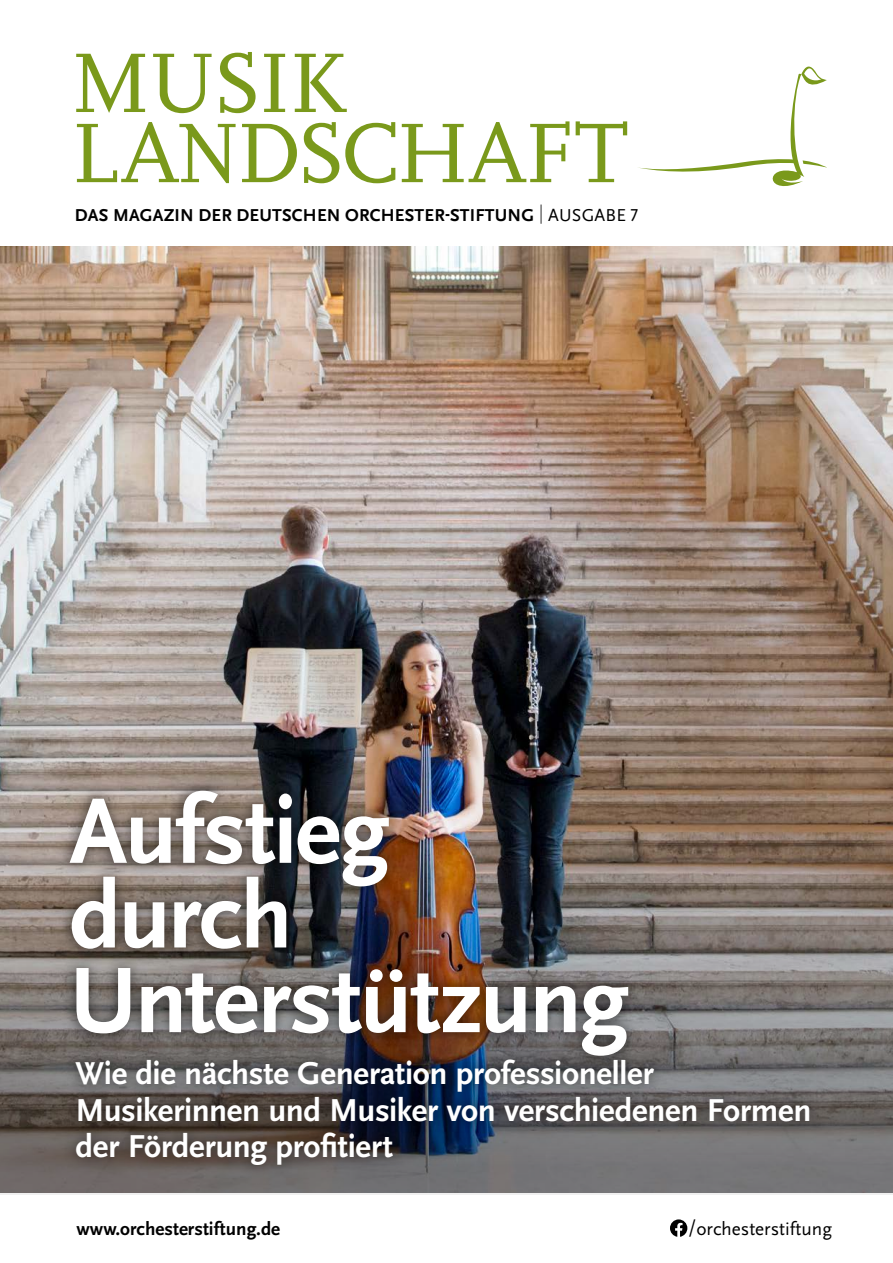
<style>
.page{position:relative;width:893px;height:1263px;background:#fff}
.page>*{position:absolute;margin:0;border:0;box-sizing:border-box;transform-origin:0 0}
.t1{font:700 97.2px/84.6px "Scala Sans Pro";letter-spacing:-.02em;color:#fff}
.t2{font:88.35px "Scala Pro";letter-spacing:-.045em;color:#7a991b}
.t3{font:700 33.15px/36.5px "Scala Sans Pro";letter-spacing:-.01em;color:#fff}
.t4{font:700 19.2px "Scala Sans Pro";color:#000}
.t5{font:19.2px "Scala Sans Pro";color:#000}
.headline{font:700 18px "Scala Sans Pro";letter-spacing:.01em;color:#000}
.s1{font-weight:400;font-size:19.8px}
.s2{font-weight:400}
</style>
<div class="page">
<img style="left:0;top:247px;width:893px;height:579px">
<svg style="left:0;top:826px;width:893px;height:367px;background:#7f7772"></svg>
<svg style="left:670px;top:1219px;width:17px;height:18px"></svg>
<svg style="left:638px;top:66px;width:189px;height:121px"></svg>
<div style="left:778px;top:171px;width:23px;height:10px;background:#7a991b;border-radius:50%"></div>
<div style="left:57px;top:777px;width:585px;height:292px;background:#000;opacity:.65"></div>
<div style="left:62px;top:1046px;width:761px;height:133px;background:#000;opacity:.65"></div>
<p class="t2" style="left:71px;top:33px;width:277px">MUSIK</p>
<p class="t2" style="left:71px;top:103px;width:558px">LANDSCHAFT</p>
<p class="headline" style="left:75px;top:205px;width:565px">DAS MAGAZIN DER DEUTSCHEN ORCHESTER-STIFTUNG <span class="s1">|</span> <span class="s2">AUSGABE 7</span></p>
<p class="t1" style="left:69px;top:790px;width:561px">Aufstieg durch<br>Unterstützung</p>
<p class="t3" style="left:75px;top:1055px;width:737px">Wie die nächste Generation professioneller<br>Musikerinnen und Musiker von verschiedenen Formen der Förderung profitiert</p>
<p class="t4" style="left:77px;top:1217px;width:205px">www.orchesterstiftung.de</p>
<p class="t5" style="left:688px;top:1217px;width:145px">/orchesterstiftung</p>
</div>
